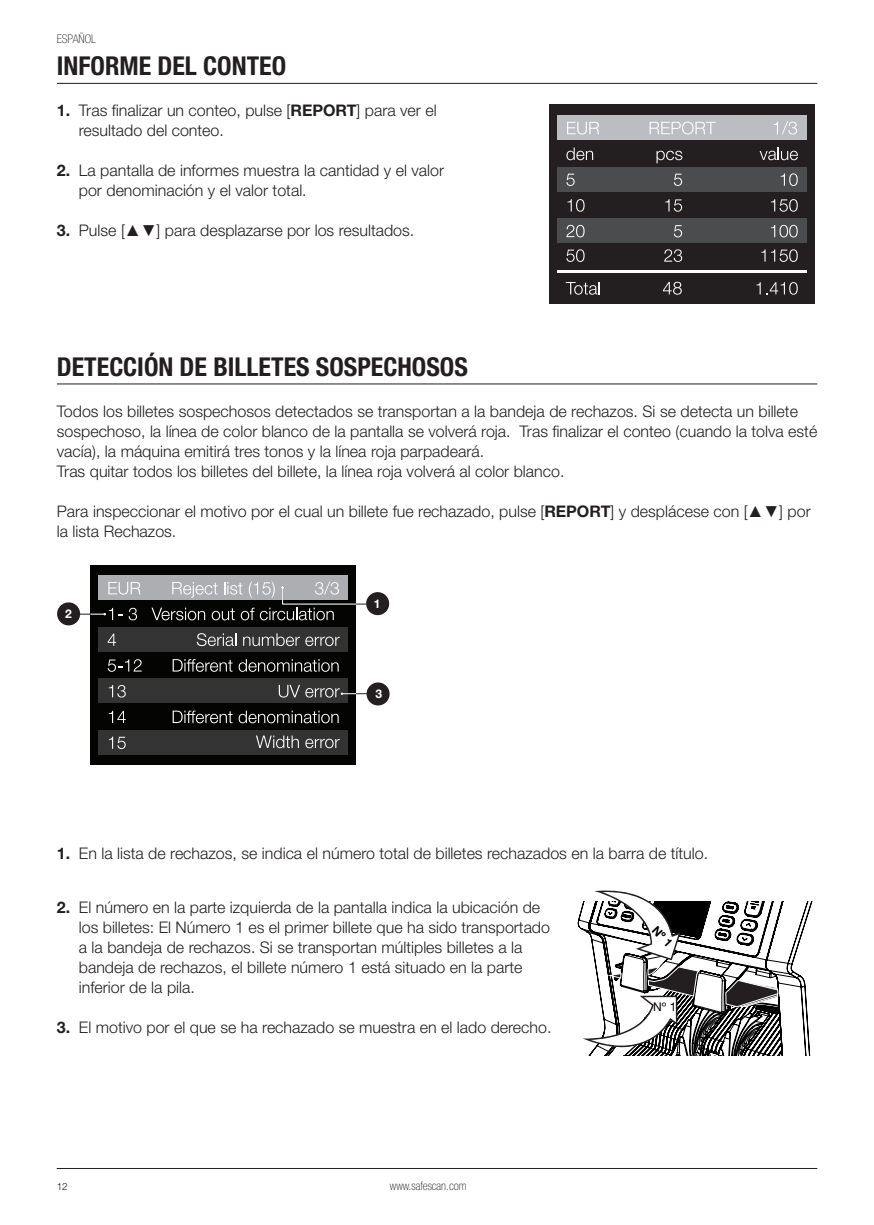
<style>
.page{position:relative;width:874px;height:1225px;background:#fff}
.page>*{position:absolute;margin:0;border:0;box-sizing:border-box;transform-origin:0 0}
.t1{font:700 condensed 26px "Helvetica Neue LT Std";color:#231f20}
.t2{font:300 16px/20px "Helvetica Neue LT Std";color:#231f20}
.t3{font:100 condensed 12px "Helvetica Neue LT Std";color:#231f20}
.t4{font:700 12px "Helvetica Neue LT Std";color:#fff}
.t5{font:12px "Helvetica Neue LT Std";color:#000001}
.t6{font:300 10px "Helvetica Neue LT Std";color:#231f20}
.s1{font-weight:700}
.s2{font-family:"Arial";font-weight:400}
</style>
<div class="page">
<hr style="left:57px;top:1168px;width:759px;height:1px;background:#231f20">
<hr style="left:57px;top:83px;width:759px;height:1px;background:#231f20">
<hr style="left:57px;top:383px;width:759px;height:1px;background:#231f20">
<div style="left:90px;top:565px;width:266px;height:199px;background:#040503"></div>
<div style="left:99px;top:576px;width:249px;height:24px;background:#adaeb2"></div>
<svg style="left:108px;top:582px;width:32px;height:12px"></svg>
<div style="left:99px;top:627px;width:249px;height:24px;background:#323332"></div>
<div style="left:99px;top:678px;width:249px;height:25px;background:#323332"></div>
<svg style="left:108px;top:711px;width:18px;height:12px"></svg>
<svg style="left:128px;top:608px;width:9px;height:12px"></svg>
<svg style="left:172px;top:710px;width:60px;height:13px"></svg>
<svg style="left:238px;top:710px;width:100px;height:14px"></svg>
<svg style="left:172px;top:659px;width:60px;height:13px"></svg>
<svg style="left:238px;top:659px;width:101px;height:13px"></svg>
<svg style="left:108px;top:685px;width:18px;height:13px"></svg>
<svg style="left:108px;top:633px;width:9px;height:13px"></svg>
<div style="left:99px;top:730px;width:249px;height:24px;background:#323332"></div>
<svg style="left:196px;top:633px;width:40px;height:13px"></svg>
<svg style="left:243px;top:633px;width:96px;height:14px"></svg>
<svg style="left:108px;top:659px;width:33px;height:13px"></svg>
<svg style="left:108px;top:736px;width:18px;height:13px"></svg>
<svg style="left:256px;top:735px;width:43px;height:13px"></svg>
<svg style="left:305px;top:738px;width:34px;height:11px"></svg>
<hr style="left:64px;top:614px;width:41px;height:1px;background:#231f20">
<div style="left:57px;top:602px;width:23px;height:23px;background:#231f20;border-radius:50%"></div>
<svg style="left:90px;top:608px;width:32px;height:12px"></svg>
<div style="left:366px;top:592px;width:23px;height:23px;background:#231f20;border-radius:50%"></div>
<hr style="left:342px;top:693px;width:41px;height:1px;background:#231f20">
<div style="left:366px;top:682px;width:23px;height:23px;background:#231f20;border-radius:50%"></div>
<svg style="left:278px;top:685px;width:78px;height:13px"></svg>
<svg style="left:151px;top:581px;width:227px;height:40px"></svg>
<div style="left:549px;top:105px;width:265px;height:199px;background:#231f20"></div>
<div style="left:557px;top:116px;width:249px;height:24px;background:#bcbdc0"></div>
<svg style="left:649px;top:122px;width:66px;height:12px"></svg>
<svg style="left:567px;top:122px;width:32px;height:12px"></svg>
<div style="left:557px;top:167px;width:249px;height:24px;background:#4b4c4d"></div>
<div style="left:557px;top:218px;width:249px;height:25px;background:#4b4c4d"></div>
<hr style="left:557px;top:270px;width:249px;height:2px;background:#fff">
<svg style="left:756px;top:282px;width:41px;height:13px"></svg>
<svg style="left:565px;top:282px;width:34px;height:13px"></svg>
<svg style="left:759px;top:147px;width:38px;height:13px"></svg>
<svg style="left:566px;top:147px;width:27px;height:13px"></svg>
<svg style="left:771px;top:225px;width:26px;height:12px"></svg>
<svg style="left:771px;top:199px;width:26px;height:13px"></svg>
<svg style="left:566px;top:225px;width:18px;height:12px"></svg>
<svg style="left:566px;top:174px;width:8px;height:12px"></svg>
<svg style="left:656px;top:151px;width:26px;height:12px"></svg>
<svg style="left:674px;top:225px;width:7px;height:12px"></svg>
<svg style="left:665px;top:199px;width:16px;height:13px"></svg>
<svg style="left:673px;top:174px;width:8px;height:12px"></svg>
<svg style="left:780px;top:173px;width:17px;height:13px"></svg>
<svg style="left:566px;top:249px;width:18px;height:13px"></svg>
<svg style="left:664px;top:249px;width:17px;height:13px"></svg>
<svg style="left:761px;top:249px;width:36px;height:13px"></svg>
<svg style="left:567px;top:199px;width:17px;height:13px"></svg>
<svg style="left:663px;top:282px;width:18px;height:13px"></svg>
<svg style="left:773px;top:121px;width:23px;height:14px"></svg>
<svg style="left:577px;top:890px;width:236px;height:166px"></svg>
<p class="t3" style="left:57px;top:32px;width:41px">ESPAÑOL</p>
<h1 class="t1" style="left:57px;top:50px;width:231px">INFORME DEL CONTEO</h1>
<p class="t2" style="left:79px;top:100px;width:359px;text-indent:-22px"><span class="s1">1.</span> Tras finalizar un conteo, pulse [<span class="s1">REPORT</span>] para ver el resultado del conteo.</p>
<p class="t2" style="left:79px;top:160px;width:366px;text-indent:-22px"><span class="s1">2.</span> La pantalla de informes muestra la cantidad y el valor por denominación y el valor total.</p>
<p class="t2" style="left:57px;top:220px;width:359px"><span class="s1">3.</span> Pulse [<span class="s2">▲▼</span>] para desplazarse por los resultados.</p>
<h1 class="t1" style="left:57px;top:351px;width:412px">DETECCIÓN DE BILLETES SOSPECHOSOS</h1>
<p class="t2" style="left:57px;top:401px;width:761px">Todos los billetes sospechosos detectados se transportan a la bandeja de rechazos. Si se detecta un billete sospechoso, la línea de color blanco de la pantalla se volverá roja. Tras finalizar el conteo (cuando la tolva esté vacía), la máquina emitirá tres tonos y la línea roja parpadeará.<br>Tras quitar todos los billetes del billete, la línea roja volverá al color blanco.</p>
<p class="t2" style="left:57px;top:501px;width:755px">Para inspeccionar el motivo por el cual un billete fue rechazado, pulse [<span class="s1">REPORT</span>] y desplácese con [<span class="s2">▲▼</span>] por la lista Rechazos.</p>
<p class="t4" style="left:65px;top:606px;width:8px">2</p>
<p class="t4" style="left:373px;top:596px;width:8px">1</p>
<p class="t4" style="left:375px;top:686px;width:8px">3</p>
<p class="t2" style="left:57px;top:843px;width:652px"><span class="s1">1.</span> En la lista de rechazos, se indica el número total de billetes rechazados en la barra de título.</p>
<p class="t2" style="left:79px;top:896px;width:472px;text-indent:-22px"><span class="s1">2.</span> El número en la parte izquierda de la pantalla indica la ubicación de los billetes: El Número 1 es el primer billete que ha sido transportado a la bandeja de rechazos. Si se transportan múltiples billetes a la bandeja de rechazos, el billete número 1 está situado en la parte inferior de la pila.</p>
<p class="t2" style="left:57px;top:1016px;width:496px"><span class="s1">3.</span> El motivo por el que se ha rechazado se muestra en el lado derecho.</p>
<p class="t5" style="left:653px;top:999px;width:25px">Nº 1</p>
<p class="t6" style="left:57px;top:1180px;width:13px">12</p>
<p class="t3" style="left:390px;top:1179px;width:78px">www.safescan.com</p>
</div>
